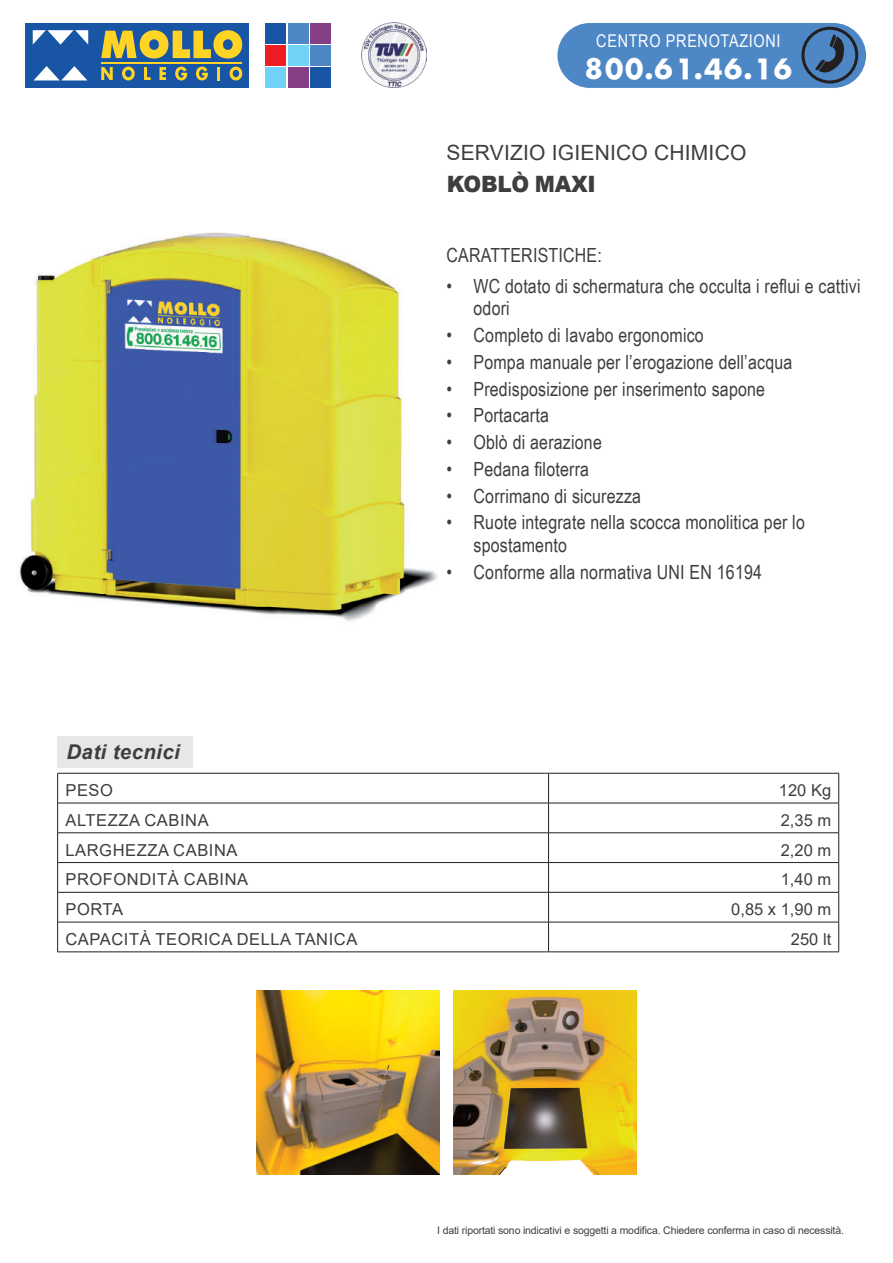
<style>
.page{position:relative;width:893px;height:1263px;background:#fff}
.page>*{position:absolute;margin:0;border:0;box-sizing:border-box;transform-origin:0 0}
.t1{font:27.3px "Futura ICG Bold";color:#fff}
.t2{font:900 22.5px "Arial";letter-spacing:-.015em;color:#3e3e3f;scale:.95 1}
.t3{font:21px "Arial";letter-spacing:.01em;color:#3e3e3f}
.t4{font:italic 700 20.4px "Arial";letter-spacing:.02em;color:#3e3e3f}
.t5{font:19.5px/22.5px "Arial Narrow";letter-spacing:.01em;color:#3e3e3f}
.t6{font:17.55px "Arial Narrow";letter-spacing:.04em;color:#fff}
.t7{font:16.5px "Arial";letter-spacing:.035em;color:#3e3e3f}
.t8{font:10.5px "Arial";letter-spacing:-.015em;color:#3e3e3f}
</style>
<div class="page">
<hr style="left:57px;top:773px;width:492px;height:1px;background:#231f20">
<hr style="left:57px;top:773px;width:1px;height:30px;background:#231f20">
<hr style="left:549px;top:773px;width:290px;height:1px;background:#231f20">
<hr style="left:548px;top:773px;width:1px;height:30px;background:#231f20">
<hr style="left:838px;top:773px;width:1px;height:30px;background:#231f20">
<hr style="left:57px;top:803px;width:492px;height:1px;background:#231f20">
<hr style="left:549px;top:803px;width:290px;height:1px;background:#231f20">
<hr style="left:57px;top:832px;width:492px;height:1px;background:#231f20">
<hr style="left:549px;top:832px;width:290px;height:1px;background:#231f20">
<hr style="left:57px;top:862px;width:492px;height:1px;background:#231f20">
<svg style="left:57px;top:803px;width:1px;height:89px"></svg>
<hr style="left:549px;top:862px;width:290px;height:1px;background:#231f20">
<svg style="left:548px;top:803px;width:1px;height:89px"></svg>
<svg style="left:838px;top:803px;width:1px;height:89px"></svg>
<hr style="left:57px;top:892px;width:492px;height:1px;background:#231f20">
<hr style="left:57px;top:892px;width:1px;height:30px;background:#231f20">
<hr style="left:549px;top:892px;width:290px;height:1px;background:#231f20">
<hr style="left:548px;top:892px;width:1px;height:30px;background:#231f20">
<hr style="left:838px;top:892px;width:1px;height:30px;background:#231f20">
<hr style="left:57px;top:922px;width:492px;height:1px;background:#231f20">
<hr style="left:57px;top:922px;width:1px;height:30px;background:#231f20">
<hr style="left:549px;top:922px;width:290px;height:1px;background:#231f20">
<hr style="left:548px;top:922px;width:1px;height:30px;background:#231f20">
<hr style="left:838px;top:922px;width:1px;height:30px;background:#231f20">
<hr style="left:57px;top:951px;width:492px;height:1px;background:#231f20">
<hr style="left:549px;top:951px;width:290px;height:1px;background:#231f20">
<div style="left:57px;top:736px;width:136px;height:31px;background:#e6e7e9"></div>
<div style="left:557px;top:22px;width:310px;height:67px;background:#4d87c6;border-radius:33px"></div>
<div style="left:556px;top:22px;width:311px;height:67px;border:1px solid #fff;border-radius:33px"></div>
<svg style="left:815px;top:34px;width:34px;height:44px"></svg>
<div style="left:801px;top:27px;width:57px;height:57px;border:3px solid #231f20;border-radius:50%"></div>
<div style="left:266px;top:23px;width:20px;height:20px;background:#1855a4"></div>
<div style="left:310px;top:67px;width:21px;height:21px;background:#1855a4"></div>
<div style="left:288px;top:23px;width:21px;height:20px;background:#4d87c6"></div>
<div style="left:310px;top:45px;width:21px;height:21px;background:#4d87c6"></div>
<div style="left:310px;top:23px;width:21px;height:20px;background:#843f87"></div>
<div style="left:288px;top:67px;width:21px;height:21px;background:#843f87"></div>
<div style="left:288px;top:45px;width:21px;height:21px;background:#72d1f6"></div>
<div style="left:266px;top:67px;width:20px;height:21px;background:#72d1f6"></div>
<div style="left:266px;top:45px;width:20px;height:21px;background:#ee1d23"></div>
<div style="left:26px;top:23px;width:223px;height:65px;background:#1855a4"></div>
<svg style="left:101px;top:30px;width:141px;height:29px"></svg>
<svg style="left:101px;top:67px;width:12px;height:13px"></svg>
<svg style="left:122px;top:67px;width:13px;height:13px"></svg>
<svg style="left:144px;top:67px;width:7px;height:13px"></svg>
<svg style="left:159px;top:67px;width:7px;height:13px"></svg>
<svg style="left:175px;top:67px;width:12px;height:13px"></svg>
<svg style="left:196px;top:67px;width:12px;height:13px"></svg>
<svg style="left:217px;top:67px;width:3px;height:13px"></svg>
<svg style="left:230px;top:67px;width:12px;height:13px"></svg>
<hr style="left:101px;top:62px;width:141px;height:1px;background:#ffd424">
<svg style="left:34px;top:66px;width:53px;height:14px"></svg>
<svg style="left:33px;top:30px;width:55px;height:15px"></svg>
<img style="left:362px;top:23px;width:65px;height:64px">
<img style="left:17px;top:232px;width:421px;height:389px">
<img style="left:256px;top:991px;width:184px;height:183px">
<img style="left:453px;top:991px;width:184px;height:183px">
<p class="t6" style="left:596px;top:28px;width:186px">CENTRO PRENOTAZIONI</p>
<h1 class="t1" style="left:584px;top:50px;width:211px">800.61.46.16</h1>
<p class="t3" style="left:446px;top:138px;width:301px">SERVIZIO IGIENICO CHIMICO</p>
<p class="t2" style="left:447px;top:167px;width:158px">KOBLÒ MAXI</p>
<p class="t4" style="left:67px;top:738px;width:115px">Dati tecnici</p>
<p class="t5" style="left:446px;top:243px;width:157px">CARATTERISTICHE:</p>
<p class="t5" style="left:473px;top:274px;width:389px;text-indent:-27px">• WC dotato di schermatura che occulta i reflui e cattivi odori</p>
<p class="t5" style="left:446px;top:323px;width:259px">• Completo di lavabo ergonomico</p>
<p class="t5" style="left:446px;top:350px;width:347px">• Pompa manuale per l’erogazione dell’acqua</p>
<p class="t5" style="left:446px;top:377px;width:320px">• Predisposizione per inserimento sapone</p>
<p class="t5" style="left:446px;top:403px;width:104px">• Portacarta</p>
<p class="t5" style="left:446px;top:430px;width:157px">• Oblò di aerazione</p>
<p class="t5" style="left:446px;top:457px;width:144px">• Pedana filoterra</p>
<p class="t5" style="left:446px;top:484px;width:196px">• Corrimano di sicurezza</p>
<p class="t5" style="left:473px;top:510px;width:333px;text-indent:-27px">• Ruote integrate nella scocca monolitica per lo spostamento</p>
<p class="t5" style="left:446px;top:560px;width:317px">• Conforme alla normativa UNI EN 16194</p>
<p class="t7" style="left:65px;top:779px;width:49px">PESO</p>
<p class="t7" style="left:779px;top:779px;width:54px">120 Kg</p>
<p class="t7" style="left:65px;top:809px;width:145px">ALTEZZA CABINA</p>
<p class="t7" style="left:781px;top:809px;width:52px">2,35 m</p>
<p class="t7" style="left:65px;top:838px;width:174px">LARGHEZZA CABINA</p>
<p class="t7" style="left:781px;top:838px;width:52px">2,20 m</p>
<p class="t7" style="left:65px;top:868px;width:184px">PROFONDITÀ CABINA</p>
<p class="t7" style="left:781px;top:868px;width:52px">1,40 m</p>
<p class="t7" style="left:65px;top:898px;width:59px">PORTA</p>
<p class="t7" style="left:731px;top:898px;width:101px">0,85 x 1,90 m</p>
<p class="t7" style="left:65px;top:928px;width:293px">CAPACITÀ TEORICA DELLA TANICA</p>
<p class="t7" style="left:791px;top:928px;width:42px">250 lt</p>
<p class="t8" style="left:437px;top:1223px;width:408px">I dati riportati sono indicativi e soggetti a modifica. Chiedere conferma in caso di necessità.</p>
</div>
